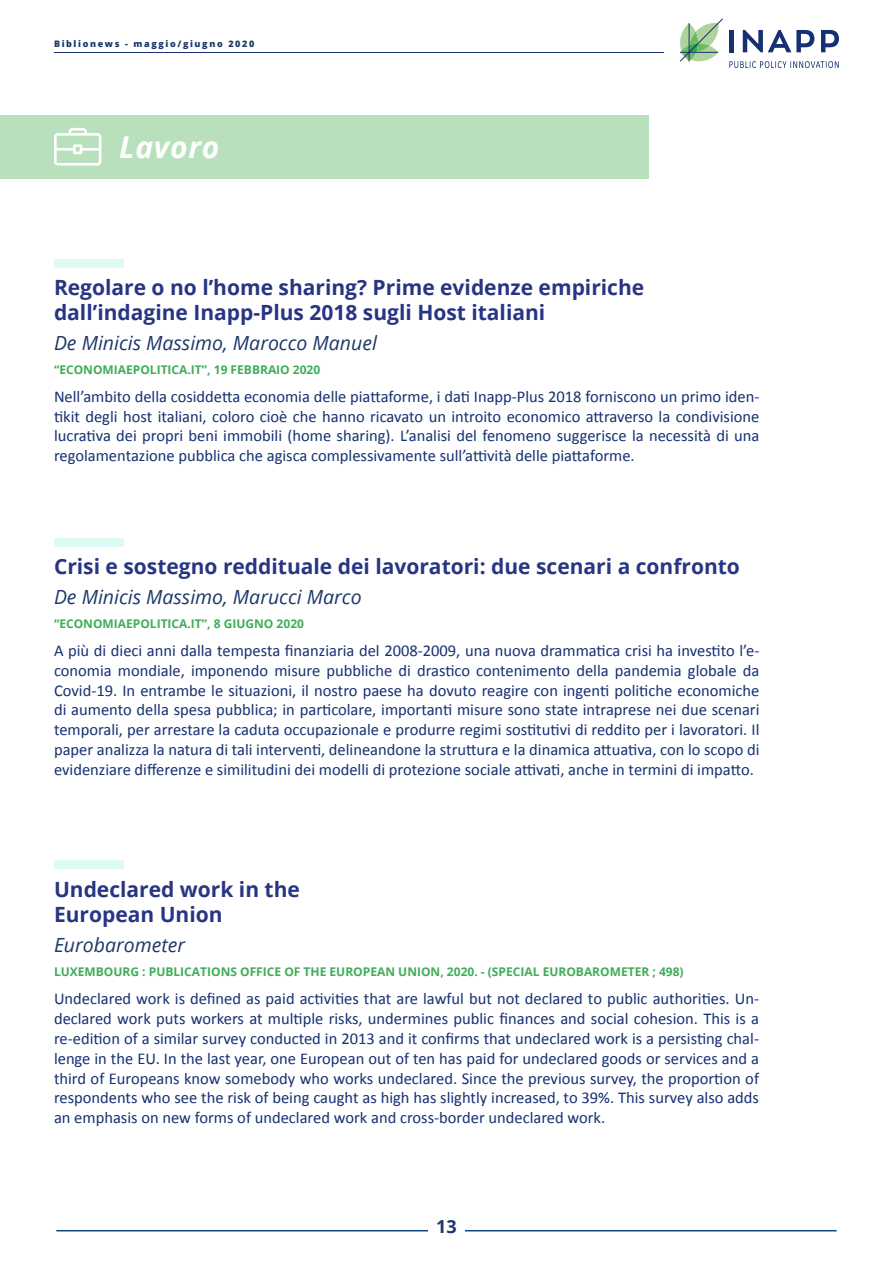
<style>
.page{position:relative;width:893px;height:1263px;background:#fff}
.page>*{position:absolute;margin:0;border:0;box-sizing:border-box;transform-origin:0 0}
.t1{font:italic 700 30px "Open Sans";letter-spacing:.025em;color:#fff}
.t2{font:700 21px/25.2px "Open Sans";color:#283583}
.t3{font:italic 19.5px "Open Sans";color:#1d3869}
.t4{font:700 18px "Open Sans";color:#1d3869}
.t5{font:16.5px/19.8px "Calibri";color:#163072;text-align:justify}
.t6{font:700 12px "Open Sans";color:#3fad58}
.t7{font:800 9px "Open Sans";letter-spacing:.18em;color:#1c396a}
</style>
<div class="page">
<hr style="left:56px;top:1230px;width:372px;height:1px;background:#104583">
<hr style="left:465px;top:1230px;width:372px;height:1px;background:#104583">
<svg style="left:680px;top:18px;width:43px;height:44px"></svg>
<hr style="left:680px;top:52px;width:38px;height:1px;background:#163072">
<hr style="left:689px;top:23px;width:1px;height:38px;background:#163072">
<svg style="left:729px;top:61px;width:110px;height:7px"></svg>
<div style="left:729px;top:30px;width:5px;height:22px;background:#163072"></div>
<svg style="left:821px;top:30px;width:18px;height:22px"></svg>
<svg style="left:743px;top:30px;width:71px;height:22px"></svg>
<hr style="left:54px;top:52px;width:609px;height:1px;background:#163072">
<div style="left:0;top:115px;width:649px;height:64px;background:#b8e0bd"></div>
<div style="left:54px;top:259px;width:69px;height:9px;background:#defaf5"></div>
<div style="left:54px;top:539px;width:69px;height:8px;background:#defaf5"></div>
<div style="left:54px;top:860px;width:69px;height:9px;background:#defaf5"></div>
<svg style="left:54px;top:128px;width:47px;height:38px"></svg>
<p class="t7" style="left:54px;top:37px;width:202px">Biblionews - maggio/giugno 2020</p>
<h1 class="t1" style="left:119px;top:126px;width:102px">Lavoro</h1>
<p class="t2" style="left:54px;top:274px;width:592px">Regolare o no l’home sharing? Prime evidenze empiriche dall’indagine Inapp-Plus 2018 sugli Host italiani</p>
<p class="t3" style="left:54px;top:329px;width:324px">De Minicis Massimo, Marocco Manuel</p>
<p class="t6" style="left:54px;top:361px;width:268px">“ECONOMIAEPOLITICA.IT”, 19 FEBBRAIO 2020</p>
<p class="t5" style="left:54px;top:387px;width:707px">Nell’ambito della cosiddetta economia delle piattaforme, i dati Inapp-Plus 2018 forniscono un primo iden&shy;tikit degli host italiani, coloro cioè che hanno ricavato un introito economico attraverso la condivisione lucrativa dei propri beni immobili (home sharing). L’analisi del fenomeno suggerisce la necessità di una regolamentazione pubblica che agisca complessivamente sull’attività delle piattaforme.</p>
<p class="t2" style="left:54px;top:553px;width:687px">Crisi e sostegno reddituale dei lavoratori: due scenari a confronto</p>
<p class="t3" style="left:54px;top:583px;width:309px">De Minicis Massimo, Marucci Marco</p>
<p class="t6" style="left:54px;top:615px;width:252px">“ECONOMIAEPOLITICA.IT”, 8 GIUGNO 2020</p>
<p class="t5" style="left:54px;top:641px;width:707px">A più di dieci anni dalla tempesta finanziaria del 2008-2009, una nuova drammatica crisi ha investito l’e&shy;conomia mondiale, imponendo misure pubbliche di drastico contenimento della pandemia globale da Covid-19. In entrambe le situazioni, il nostro paese ha dovuto reagire con ingenti politiche economiche di aumento della spesa pubblica; in particolare, importanti misure sono state intraprese nei due scenari temporali, per arrestare la caduta occupazionale e produrre regimi sostitutivi di reddito per i lavoratori. Il paper analizza la natura di tali interventi, delineandone la struttura e la dinamica attuativa, con lo scopo di evidenziare differenze e similitudini dei modelli di protezione sociale attivati, anche in termini di impatto.</p>
<p class="t2" style="left:54px;top:876px;width:247px">Undeclared work in the<br>European Union</p>
<p class="t3" style="left:54px;top:932px;width:133px">Eurobarometer</p>
<p class="t6" style="left:54px;top:963px;width:631px">LUXEMBOURG : PUBLICATIONS OFFICE OF THE EUROPEAN UNION, 2020. - (SPECIAL EUROBAROMETER ; 498)</p>
<p class="t5" style="left:54px;top:989px;width:707px">Undeclared work is defined as paid activities that are lawful but not declared to public authorities. Un&shy;declared work puts workers at multiple risks, undermines public finances and social cohesion. This is a re-edition of a similar survey conducted in 2013 and it confirms that undeclared work is a persisting chal&shy;lenge in the EU. In the last year, one European out of ten has paid for undeclared goods or services and a third of Europeans know somebody who works undeclared. Since the previous survey, the proportion of respondents who see the risk of being caught as high has slightly increased, to 39%. This survey also adds an emphasis on new forms of undeclared work and cross-border undeclared work.</p>
<p class="t4" style="left:436px;top:1214px;width:22px">13</p>
</div>
